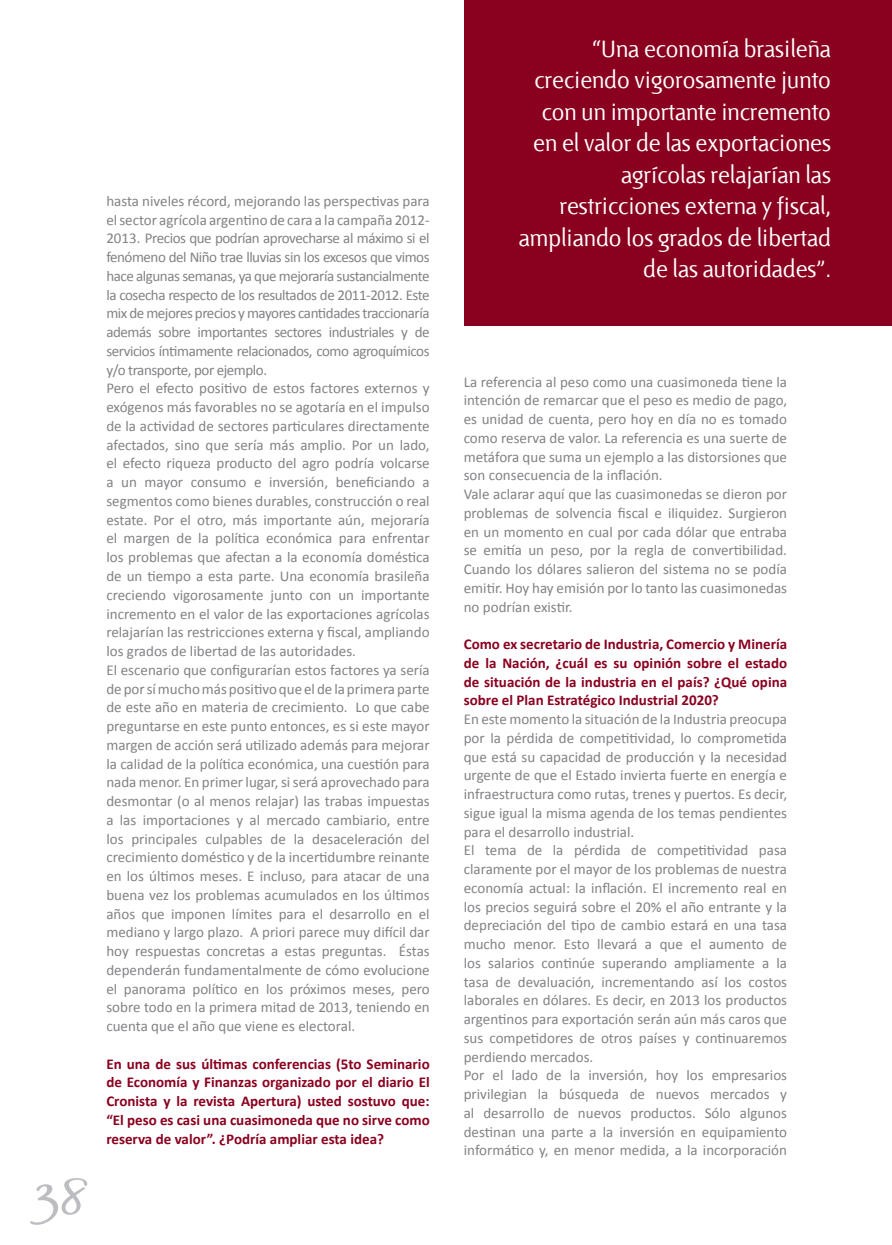
<style>
.page{position:relative;width:892px;height:1245px;background:#fff}
.page>*{position:absolute;margin:0;border:0;box-sizing:border-box;transform-origin:0 0}
.t1{font:54px "Black Jack";color:#bcbdc0}
.t2{font:25.5px/31.5px "Fontana Texto Kern";color:#fff;text-align:right}
.t3{font:15px/18.8px "Calibri";color:#808285}
.t4{font:700 15px/18.8px "Calibri";color:#8a011f;text-align:justify}
</style>
<div class="page">
<div style="left:463px;top:0;width:428px;height:326px;background:#8a011f"></div>
<h1 class="t1" style="left:34px;top:1163px;width:54px">38</h1>
<p class="t3" style="left:106px;top:191px;width:325px">hasta niveles récord, mejorando las perspectivas para el sector agrícola argentino de cara a la campaña 2012- 2013. Precios que podrían aprovecharse al máximo si el fenómeno del Niño trae lluvias sin los excesos que vimos hace algunas semanas, ya que mejoraría sustancialmente la cosecha respecto de los resultados de 2011-2012. Este mix de mejores precios y mayores cantidades traccionaría además sobre importantes sectores industriales y de servicios íntimamente relacionados, como agroquímicos y/o transporte, por ejemplo.<br>Pero el efecto positivo de estos factores externos y exógenos más favorables no se agotaría en el impulso de la actividad de sectores particulares directamente afectados, sino que sería más amplio. Por un lado, el efecto riqueza producto del agro podría volcarse a un mayor consumo e inversión, beneficiando a segmentos como bienes durables, construcción o real estate. Por el otro, más importante aún, mejoraría el margen de la política económica para enfrentar los problemas que afectan a la economía doméstica de un tiempo a esta parte. Una economía brasileña creciendo vigorosamente junto con un importante incremento en el valor de las exportaciones agrícolas relajarían las restricciones externa y fiscal, ampliando los grados de libertad de las autoridades.<br>El escenario que configurarían estos factores ya sería de por sí mucho más positivo que el de la primera parte de este año en materia de crecimiento. Lo que cabe preguntarse en este punto entonces, es si este mayor margen de acción será utilizado además para mejorar la calidad de la política económica, una cuestión para nada menor. En primer lugar, si será aprovechado para desmontar (o al menos relajar) las trabas impuestas a las importaciones y al mercado cambiario, entre los principales culpables de la desaceleración del crecimiento doméstico y de la incertidumbre reinante en los últimos meses. E incluso, para atacar de una buena vez los problemas acumulados en los últimos años que imponen límites para el desarrollo en el mediano y largo plazo. A priori parece muy difícil dar hoy respuestas concretas a estas preguntas. Éstas dependerán fundamentalmente de cómo evolucione el panorama político en los próximos meses, pero sobre todo en la primera mitad de 2013, teniendo en cuenta que el año que viene es electoral.</p>
<p class="t4" style="left:106px;top:1053px;width:325px">En una de sus últimas conferencias (5to Seminario de Economía y Finanzas organizado por el diario El Cronista y la revista Apertura) usted sostuvo que: “El peso es casi una cuasimoneda que no sirve como reserva de valor”. ¿Podría ampliar esta idea?</p>
<h2 class="t2" style="left:519px;top:34px;width:313px">“Una economía brasileña creciendo vigorosamente junto con un importante incremento en el valor de las exportaciones agrícolas relajarían las restricciones externa y fiscal, ampliando los grados de libertad de las autoridades”.</h2>
<p class="t3" style="left:463px;top:371px;width:325px">La referencia al peso como una cuasimoneda tiene la intención de remarcar que el peso es medio de pago, es unidad de cuenta, pero hoy en día no es tomado como reserva de valor. La referencia es una suerte de metáfora que suma un ejemplo a las distorsiones que son consecuencia de la inflación.<br>Vale aclarar aquí que las cuasimonedas se dieron por problemas de solvencia fiscal e iliquidez. Surgieron en un momento en cual por cada dólar que entraba se emitía un peso, por la regla de convertibilidad.<br>Cuando los dólares salieron del sistema no se podía emitir. Hoy hay emisión por lo tanto las cuasimonedas no podrían existir.</p>
<p class="t4" style="left:463px;top:634px;width:325px">Como ex secretario de Industria, Comercio y Minería de la Nación, ¿cuál es su opinión sobre el estado de situación de la industria en el país? ¿Qué opina sobre el Plan Estratégico Industrial 2020?</p>
<p class="t3" style="left:463px;top:709px;width:325px">En este momento la situación de la Industria preocupa por la pérdida de competitividad, lo comprometida que está su capacidad de producción y la necesidad urgente de que el Estado invierta fuerte en energía e infraestructura como rutas, trenes y puertos. Es decir, sigue igual la misma agenda de los temas pendientes para el desarrollo industrial.<br>El tema de la pérdida de competitividad pasa claramente por el mayor de los problemas de nuestra economía actual: la inflación. El incremento real en los precios seguirá sobre el 20% el año entrante y la depreciación del tipo de cambio estará en una tasa mucho menor. Esto llevará a que el aumento de los salarios continúe superando ampliamente a la tasa de devaluación, incrementando así los costos laborales en dólares. Es decir, en 2013 los productos argentinos para exportación serán aún más caros que sus competidores de otros países y continuaremos perdiendo mercados.<br>Por el lado de la inversión, hoy los empresarios privilegian la búsqueda de nuevos mercados y al desarrollo de nuevos productos. Sólo algunos destinan una parte a la inversión en equipamiento informático y, en menor medida, a la incorporación</p>
</div>
